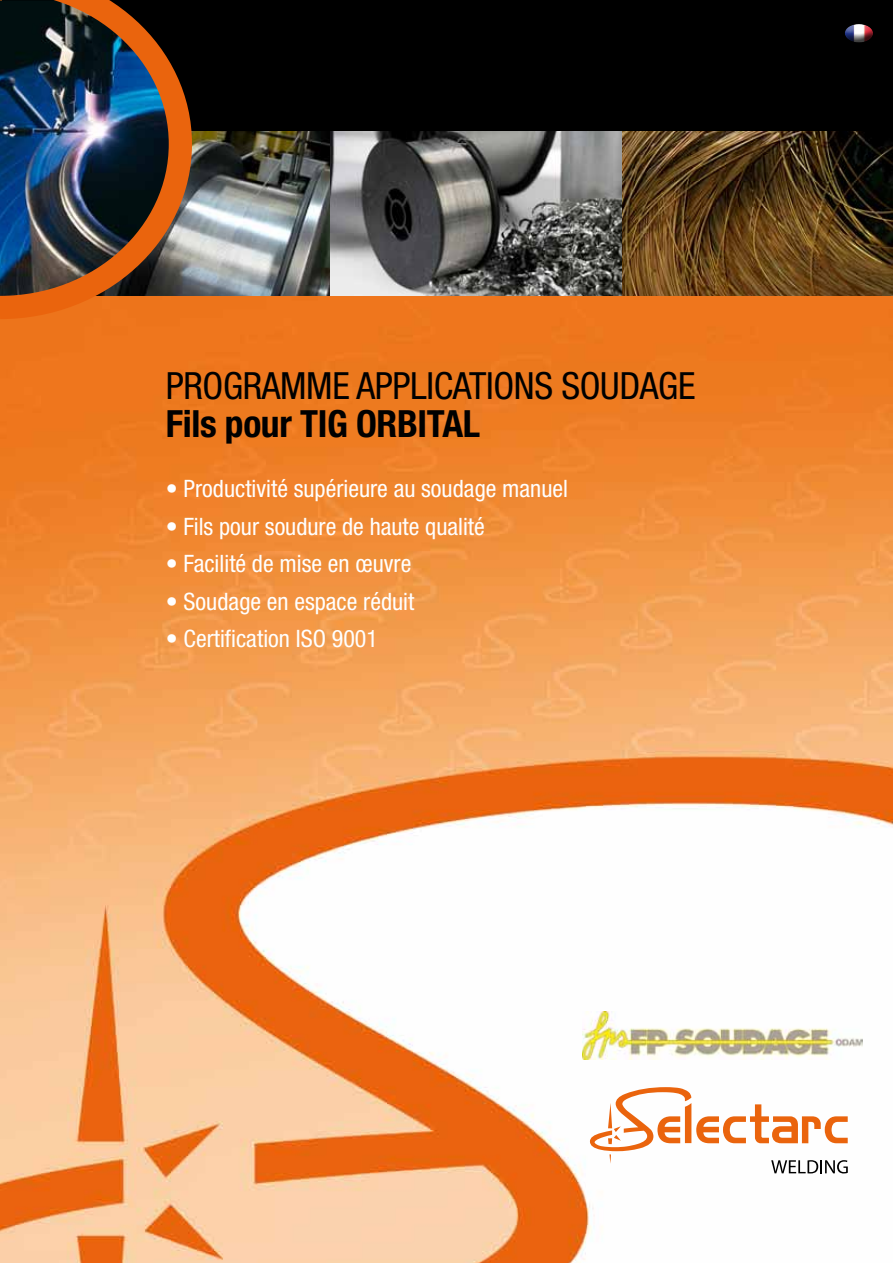
<style>
.page{position:relative;width:893px;height:1263px;background:#fff}
.page>*{position:absolute;margin:0;border:0;box-sizing:border-box;transform-origin:0 0}
.t1{font:condensed 37.5px "Helvetica Neue";letter-spacing:-.01em;color:#000}
.t2{font:700 condensed 37.5px "Helvetica Neue";letter-spacing:-.01em;color:#000}
.t3{font:condensed 24px "Helvetica Neue";color:#fff}
</style>
<div class="page">
<img style="left:0;top:296px;width:893px;height:967px">
<div style="left:2px;top:0;width:891px;height:144px;background:#000"></div>
<div style="left:842px;top:23px;width:32px;height:12px;background:#fff;opacity:.38"></div>
<div style="left:842px;top:28px;width:32px;height:17px;background:#000;opacity:.75"></div>
<img style="left:204px;top:131px;width:126px;height:165px">
<img style="left:330px;top:131px;width:563px;height:165px">
<img style="left:0;top:0;width:204px;height:331px">
<svg style="left:590px;top:1087px;width:258px;height:86px"></svg>
<img style="left:583px;top:1011px;width:279px;height:48px">
<h1 class="t1" style="left:166px;top:364px;width:531px">PROGRAMME APPLICATIONS SOUDAGE</h1>
<h1 class="t2" style="left:166px;top:401px;width:316px">Fils pour TIG ORBITAL</h1>
<p class="t3" style="left:166px;top:475px;width:404px">• Productivité supérieure au soudage manuel</p>
<p class="t3" style="left:166px;top:512px;width:320px">• Fils pour soudure de haute qualité</p>
<p class="t3" style="left:166px;top:550px;width:247px">• Facilité de mise en œuvre</p>
<p class="t3" style="left:166px;top:587px;width:250px">• Soudage en espace réduit</p>
<p class="t3" style="left:166px;top:625px;width:214px">• Certification ISO 9001</p>
</div>
